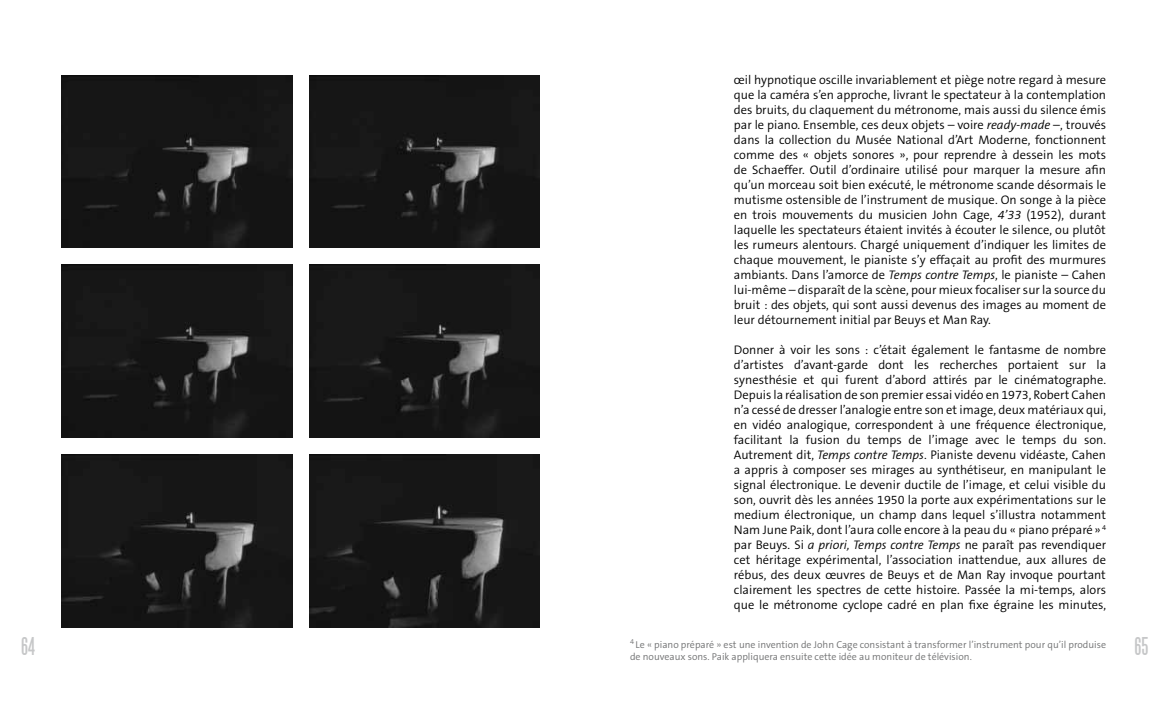
<style>
.page{position:relative;width:1170px;height:709px;background:#fff}
.page>*{position:absolute;margin:0;border:0;box-sizing:border-box;transform-origin:0 0}
.t1{font:22.5px "Steelfish";color:#c6c7c8}
.t2{font:300 12.5px/15px "The Sans B4";color:#000;text-align:justify}
.t3{font:300 10px/12px "The Sans B4";color:#707172}
.s1{font-style:italic}
</style>
<div class="page">
<img style="left:62px;top:75px;width:230px;height:173px">
<img style="left:309px;top:75px;width:231px;height:173px">
<img style="left:62px;top:265px;width:230px;height:172px">
<img style="left:309px;top:265px;width:231px;height:172px">
<img style="left:62px;top:454px;width:230px;height:173px">
<img style="left:309px;top:454px;width:231px;height:173px">
<h1 class="t1" style="left:21px;top:634px;width:16px">64</h1>
<p class="t2" style="left:733px;top:73px;width:374px">œil hypnotique oscille invariablement et piège notre regard à mesure que la caméra s’en approche, livrant le spectateur à la contemplation des bruits, du claquement du métronome, mais aussi du silence émis par le piano. Ensemble, ces deux objets – voire <span class="s1">ready-made</span> –, trouvés dans la collection du Musée National d’Art Moderne, fonctionnent comme des « objets sonores », pour reprendre à dessein les mots de Schaeffer. Outil d’ordinaire utilisé pour marquer la mesure afin qu’un morceau soit bien exécuté, le métronome scande désormais le mutisme ostensible de l’instrument de musique. On songe à la pièce en trois mouvements du musicien John Cage, <span class="s1">4’33</span> (1952), durant laquelle les spectateurs étaient invités à écouter le silence, ou plutôt les rumeurs alentours. Chargé uniquement d’indiquer les limites de chaque mouvement, le pianiste s’y effaçait au profit des murmures ambiants. Dans l’amorce de <span class="s1">Temps contre Temps</span>, le pianiste – Cahen lui-même – disparaît de la scène, pour mieux focaliser sur la source du bruit : des objets, qui sont aussi devenus des images au moment de leur détournement initial par Beuys et Man Ray.</p>
<p class="t2" style="left:733px;top:343px;width:374px">Donner à voir les sons : c’était également le fantasme de nombre d’artistes d’avant-garde dont les recherches portaient sur la synesthésie et qui furent d’abord attirés par le cinématographe.<br>Depuis la réalisation de son premier essai vidéo en 1973, Robert Cahen n’a cessé de dresser l’analogie entre son et image, deux matériaux qui, en vidéo analogique, correspondent à une fréquence électronique, facilitant la fusion du temps de l’image avec le temps du son.<br>Autrement dit, <span class="s1">Temps contre Temps</span>. Pianiste devenu vidéaste, Cahen a appris à composer ses mirages au synthétiseur, en manipulant le signal électronique. Le devenir ductile de l’image, et celui visible du son, ouvrit dès les années 1950 la porte aux expérimentations sur le medium électronique, un champ dans lequel s’illustra notamment Nam June Paik, dont l’aura colle encore à la peau du « piano préparé» <sup>4 </sup>par Beuys. Si <span class="s1">a priori, Temps contre Temps</span> ne paraît pas revendiquer cet héritage expérimental, l’association inattendue, aux allures de rébus, des deux œuvres de Beuys et de Man Ray invoque pourtant clairement les spectres de cette histoire. Passée la mi-temps, alors que le métronome cyclope cadré en plan fixe égraine les minutes,</p>
<p class="t3" style="left:630px;top:639px;width:477px"><sup>4</sup> Le « piano préparé » est une invention de John Cage consistant à transformer l’instrument pour qu’il produise de nouveaux sons. Paik appliquera ensuite cette idée au moniteur de télévision.</p>
<h1 class="t1" style="left:1134px;top:634px;width:16px">65</h1>
</div>
